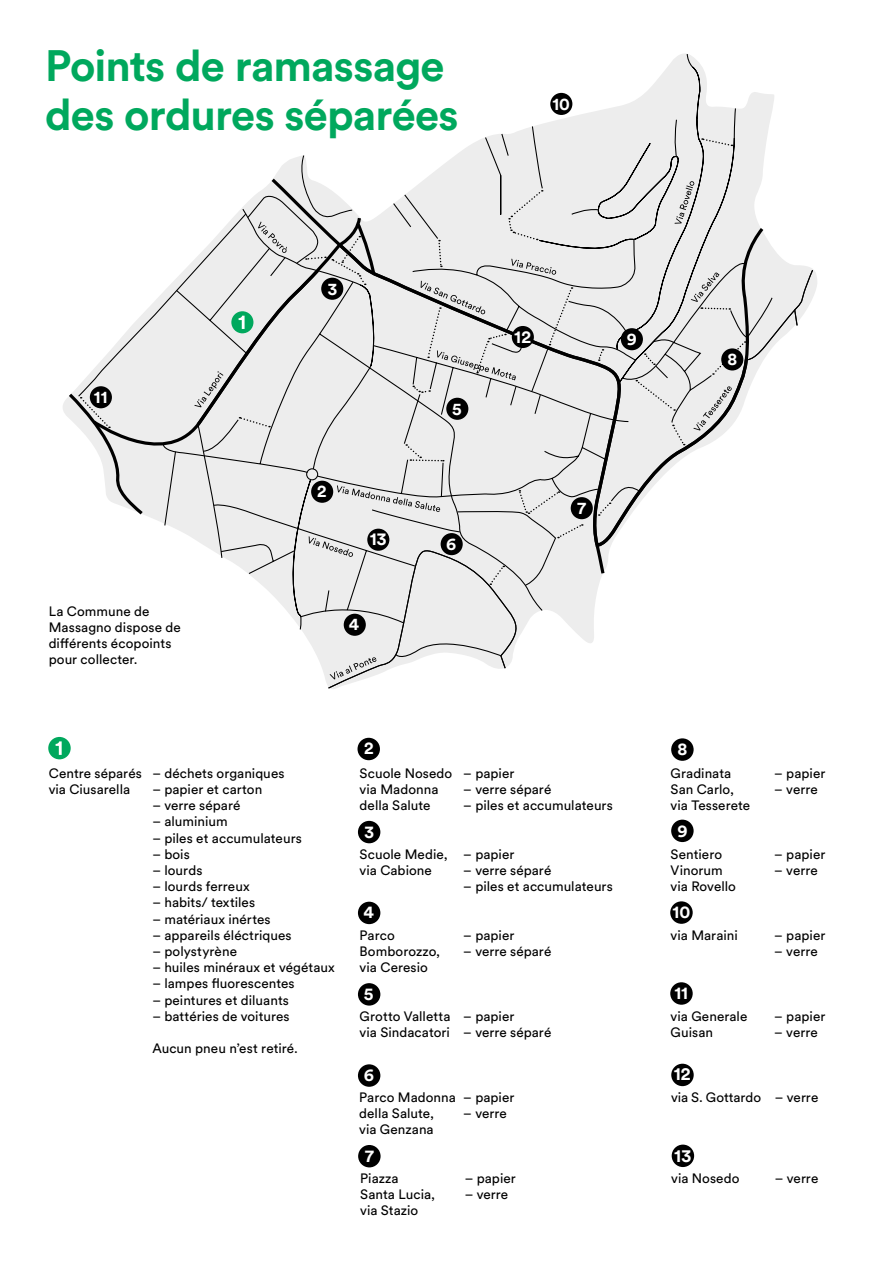
<style>
.page{position:relative;width:893px;height:1263px;background:#fff}
.page>*{position:absolute;margin:0;border:0;box-sizing:border-box;transform-origin:0 0}
.t1{font:700 43.5px/48.6px "Circular Std";letter-spacing:-.02em;color:#00a85d}
.t2{font:700 18px "Circular Std";color:#fff}
.t3{font:700 17.7px "Circular Std";color:#fff}
.t4{font:700 17.55px "Circular Std";color:#fff}
.t5{font:700 17.25px "Circular Std";color:#fff}
.t6{font:13.5px/16.2px "Circular Std";letter-spacing:.005em;color:#000}
</style>
<div class="page">
<svg style="left:527px;top:577px;width:74px;height:66px"></svg>
<svg style="left:458px;top:54px;width:340px;height:330px"></svg>
<svg style="left:793px;top:269px;width:21px;height:58px"></svg>
<svg style="left:164px;top:514px;width:117px;height:90px"></svg>
<svg style="left:527px;top:240px;width:97px;height:337px;background:#e1e1e1"></svg>
<svg style="left:281px;top:514px;width:246px;height:175px"></svg>
<div style="left:344px;top:614px;width:22px;height:22px;background:#000;border-radius:50%"></div>
<div style="left:441px;top:533px;width:22px;height:22px;background:#000;border-radius:50%"></div>
<div style="left:571px;top:497px;width:22px;height:22px;background:#000;border-radius:50%"></div>
<div style="left:621px;top:328px;width:22px;height:22px;background:#000;border-radius:50%"></div>
<div style="left:550px;top:93px;width:22px;height:22px;background:#000;border-radius:50%"></div>
<svg style="left:674px;top:181px;width:21px;height:43px"></svg>
<svg style="left:309px;top:536px;width:44px;height:21px"></svg>
<svg style="left:330px;top:657px;width:47px;height:22px"></svg>
<svg style="left:324px;top:589px;width:6px;height:24px"></svg>
<svg style="left:490px;top:566px;width:14px;height:19px"></svg>
<svg style="left:542px;top:524px;width:41px;height:42px;background:#e3e3e3"></svg>
<svg style="left:691px;top:272px;width:39px;height:38px"></svg>
<svg style="left:702px;top:138px;width:30px;height:8px"></svg>
<svg style="left:595px;top:341px;width:155px;height:209px"></svg>
<div style="left:721px;top:348px;width:22px;height:22px;background:#000;border-radius:50%"></div>
<div style="left:48px;top:737px;width:23px;height:22px;background:#00a85d;border-radius:50%"></div>
<svg style="left:56px;top:741px;width:6px;height:14px"></svg>
<div style="left:358px;top:983px;width:22px;height:22px;background:#000;border-radius:50%"></div>
<div style="left:358px;top:821px;width:22px;height:22px;background:#000;border-radius:50%"></div>
<div style="left:357px;top:738px;width:23px;height:22px;background:#000;border-radius:50%"></div>
<div style="left:358px;top:902px;width:22px;height:22px;background:#000;border-radius:50%"></div>
<div style="left:358px;top:1064px;width:22px;height:23px;background:#000;border-radius:50%"></div>
<div style="left:358px;top:1145px;width:23px;height:22px;background:#000;border-radius:50%"></div>
<div style="left:671px;top:738px;width:23px;height:23px;background:#000;border-radius:50%"></div>
<div style="left:671px;top:820px;width:23px;height:22px;background:#000;border-radius:50%"></div>
<div style="left:670px;top:901px;width:23px;height:23px;background:#000;border-radius:50%"></div>
<div style="left:670px;top:982px;width:23px;height:23px;background:#000;border-radius:50%"></div>
<svg style="left:77px;top:154px;width:496px;height:360px"></svg>
<div style="left:671px;top:1064px;width:23px;height:22px;background:#000;border-radius:50%"></div>
<div style="left:672px;top:1144px;width:22px;height:23px;background:#000;border-radius:50%"></div>
<div style="left:367px;top:529px;width:22px;height:22px;background:#000;border-radius:50%"></div>
<div style="left:512px;top:326px;width:22px;height:22px;background:#000;border-radius:50%"></div>
<h1 class="t1" style="left:45px;top:40px;width:415px">Points de ramassage des ordures séparées</h1>
<p class="t5" style="left:552px;top:92px;width:19px">10</p>
<p class="t5" style="left:94px;top:386px;width:15px">11</p>
<p class="t6" style="left:49px;top:603px;width:133px">La Commune de<br>Massagno dispose de différents écopoints pour collecter.</p>
<p class="t5" style="left:328px;top:277px;width:11px">3</p>
<p class="t5" style="left:317px;top:480px;width:11px">2</p>
<h3 class="t3" style="left:370px;top:528px;width:18px">13</h3>
<p class="t5" style="left:349px;top:613px;width:12px">4</p>
<p class="t5" style="left:452px;top:397px;width:11px">5</p>
<p class="t5" style="left:446px;top:533px;width:12px">6</p>
<h3 class="t3" style="left:514px;top:325px;width:18px">12</h3>
<p class="t5" style="left:627px;top:328px;width:12px">9</p>
<p class="t5" style="left:577px;top:497px;width:10px">7</p>
<p class="t4" style="left:364px;top:737px;width:11px">2</p>
<p class="t6" style="left:152px;top:765px;width:134px">– déchets organiques</p>
<p class="t6" style="left:152px;top:781px;width:111px">– papier et carton</p>
<p class="t6" style="left:152px;top:797px;width:90px">– verre séparé</p>
<p class="t6" style="left:152px;top:813px;width:77px">– aluminium</p>
<p class="t6" style="left:152px;top:829px;width:151px">– piles et accumulateurs</p>
<p class="t6" style="left:152px;top:846px;width:39px">– bois</p>
<p class="t6" style="left:152px;top:862px;width:52px">– lourds</p>
<p class="t6" style="left:152px;top:878px;width:99px">– lourds ferreux</p>
<p class="t6" style="left:152px;top:894px;width:104px">– habits/ textiles</p>
<p class="t6" style="left:152px;top:910px;width:120px">– matériaux inértes</p>
<p class="t6" style="left:152px;top:927px;width:141px">– appareils éléctriques</p>
<p class="t6" style="left:152px;top:943px;width:86px">– polystyrène</p>
<p class="t6" style="left:152px;top:959px;width:184px">– huiles minéraux et végétaux</p>
<p class="t6" style="left:152px;top:975px;width:144px">– lampes fluorescentes</p>
<p class="t6" style="left:152px;top:991px;width:138px">– peintures et diluants</p>
<p class="t6" style="left:152px;top:1008px;width:139px">– battéries de voitures</p>
<p class="t6" style="left:152px;top:1040px;width:147px">Aucun pneu n’est retiré.</p>
<p class="t6" style="left:49px;top:765px;width:95px">Centre séparés via Ciusarella</p>
<p class="t6" style="left:360px;top:765px;width:94px">Scuole Nosedo via Madonna della Salute</p>
<p class="t6" style="left:360px;top:846px;width:90px">Scuole Medie, via Cabione</p>
<p class="t4" style="left:364px;top:820px;width:11px">3</p>
<p class="t4" style="left:363px;top:901px;width:12px">4</p>
<p class="t6" style="left:360px;top:927px;width:82px">Parco<br>Bomborozzo, via Ceresio</p>
<p class="t6" style="left:360px;top:1008px;width:92px">Grotto Valletta via Sindacatori</p>
<p class="t4" style="left:364px;top:983px;width:11px">5</p>
<p class="t4" style="left:364px;top:1064px;width:12px">6</p>
<p class="t6" style="left:463px;top:765px;width:53px">– papier</p>
<p class="t6" style="left:463px;top:781px;width:90px">– verre séparé</p>
<p class="t6" style="left:463px;top:797px;width:151px">– piles et accumulateurs</p>
<p class="t6" style="left:463px;top:846px;width:53px">– papier</p>
<p class="t6" style="left:463px;top:862px;width:90px">– verre séparé</p>
<p class="t6" style="left:463px;top:878px;width:151px">– piles et accumulateurs</p>
<p class="t6" style="left:463px;top:927px;width:53px">– papier</p>
<p class="t6" style="left:463px;top:943px;width:90px">– verre séparé</p>
<p class="t6" style="left:463px;top:1008px;width:53px">– papier</p>
<p class="t6" style="left:463px;top:1024px;width:90px">– verre séparé</p>
<p class="t6" style="left:359px;top:1089px;width:98px">Parco Madonna della Salute,<br>via Genzana</p>
<p class="t6" style="left:463px;top:1089px;width:53px">– papier</p>
<p class="t6" style="left:463px;top:1105px;width:45px">– verre</p>
<p class="t4" style="left:365px;top:1145px;width:10px">7</p>
<p class="t6" style="left:360px;top:1170px;width:76px">Piazza<br>Santa Lucia, via Stazio</p>
<p class="t6" style="left:465px;top:1170px;width:53px">– papier</p>
<p class="t6" style="left:465px;top:1186px;width:45px">– verre</p>
<p class="t5" style="left:727px;top:348px;width:11px">8</p>
<p class="t4" style="left:677px;top:738px;width:11px">8</p>
<p class="t6" style="left:671px;top:765px;width:81px">Gradinata<br>San Carlo, via Tesserete</p>
<p class="t4" style="left:677px;top:819px;width:12px">9</p>
<p class="t6" style="left:671px;top:846px;width:67px">Sentiero<br>Vinorum via Rovello</p>
<p class="t4" style="left:672px;top:901px;width:19px">10</p>
<p class="t6" style="left:671px;top:927px;width:69px">via Maraini</p>
<p class="t4" style="left:674px;top:982px;width:15px">11</p>
<p class="t6" style="left:774px;top:765px;width:53px">– papier</p>
<p class="t6" style="left:774px;top:781px;width:45px">– verre</p>
<p class="t6" style="left:774px;top:846px;width:53px">– papier</p>
<p class="t6" style="left:774px;top:862px;width:45px">– verre</p>
<p class="t6" style="left:774px;top:927px;width:53px">– papier</p>
<p class="t6" style="left:774px;top:943px;width:45px">– verre</p>
<p class="t6" style="left:671px;top:1008px;width:78px">via Generale<br>Guisan</p>
<p class="t6" style="left:774px;top:1008px;width:53px">– papier</p>
<p class="t6" style="left:774px;top:1024px;width:45px">– verre</p>
<h2 class="t2" style="left:674px;top:1062px;width:19px">12</h2>
<p class="t6" style="left:671px;top:1089px;width:149px">via S. Gottardo – verre</p>
<h2 class="t2" style="left:674px;top:1144px;width:19px">13</h2>
<p class="t6" style="left:671px;top:1170px;width:70px">via Nosedo</p>
<p class="t6" style="left:775px;top:1170px;width:45px">– verre</p>
</div>
